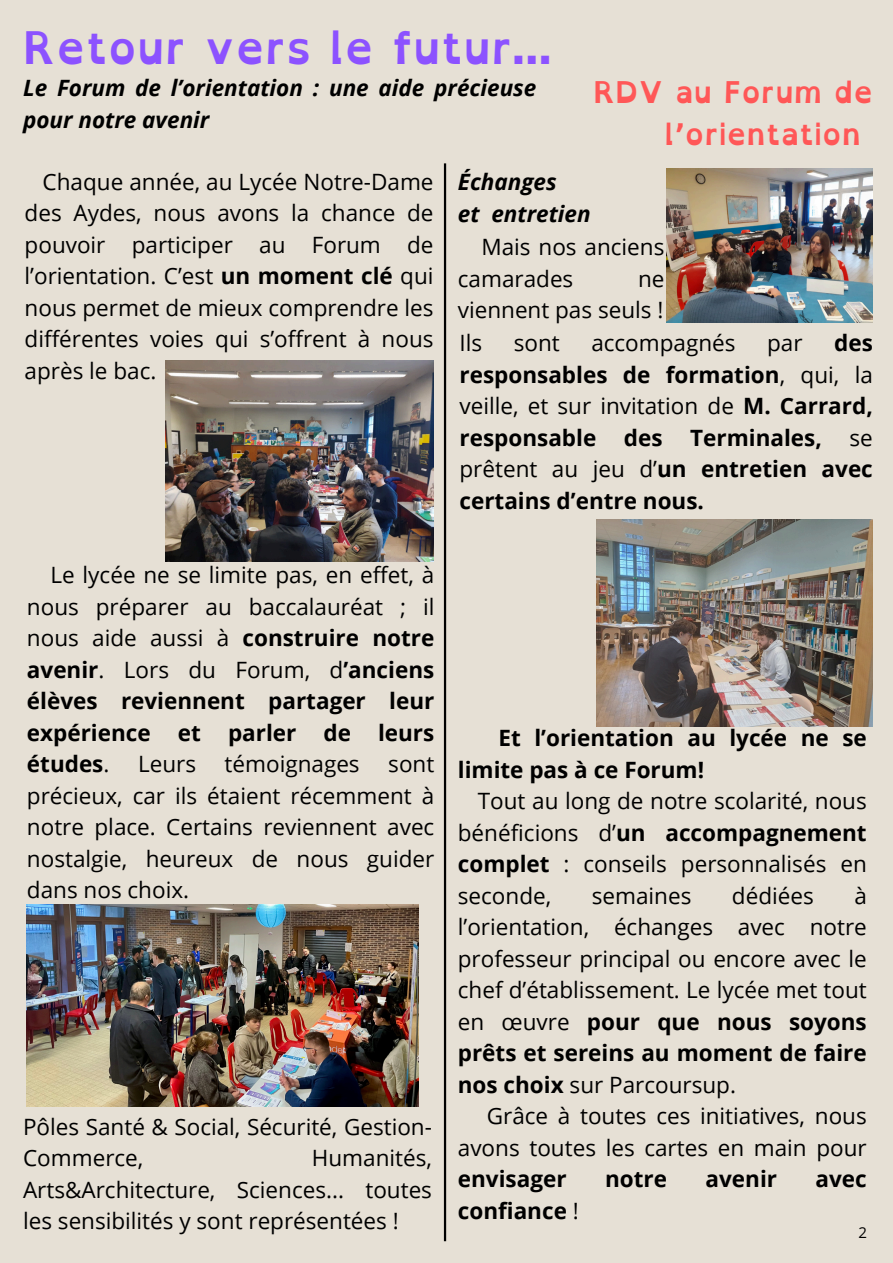
<style>
.page{position:relative;width:893px;height:1263px;background:#e6e0d5}
.page>*{position:absolute;margin:0;border:0;box-sizing:border-box;transform-origin:0 0}
.t1{font:700 45px "Open Dyslexic";color:#8c52ff}
.t2{font:700 30px/41.6px "Open Dyslexic";color:#ff5757}
.t3{font:22.5px/31.5px "Open Sans";color:#000;text-align:justify}
.t4{font:700 22.5px/31.5px "Open Sans";color:#000;text-align:justify}
.t5{font:italic 700 22.5px/31.5px "Open Sans";color:#000}
.t6{font:15px "Open Sans";color:#000}
.s1{font-weight:700}
.s2{font-weight:400}
</style>
<div class="page">
<img style="left:27px;top:905px;width:391px;height:201px">
<img style="left:596px;top:519px;width:277px;height:207px">
<img style="left:165px;top:360px;width:268px;height:201px">
<img style="left:666px;top:168px;width:206px;height:155px">
<hr style="left:444px;top:163px;width:2px;height:1078px;background:#000">
<h1 class="t1" style="left:23px;top:8px;width:531px">Retour vers le futur...</h1>
<h4 class="t5" style="left:23px;top:72px;width:515px">Le Forum de l’orientation : une aide précieuse pour notre avenir</h4>
<p class="t3" style="left:25px;top:165px;width:410px;text-indent:18px">Chaque année, au Lycée Notre-Dame des Aydes, nous avons la chance de pouvoir participer au Forum de l’orientation. C’est <span class="s1">un moment clé</span> qui nous permet de mieux comprendre les différentes voies qui s’offrent à nous après le bac.</p>
<h2 class="t2" style="left:664px;top:71px;width:210px;text-indent:-71px">RDV au Forum de l’orientation</h2>
<h4 class="t5" style="left:458px;top:166px;width:134px">Échanges<br>et entretien</h4>
<h3 class="t3" style="left:458px;top:231px;width:208px;text-indent:24px">Mais nos anciens camarades</h3>
<h3 class="t3" style="left:458px;top:262px;width:208px;text-align:right">ne<br>viennent pas seuls !</h3>
<p class="t3" style="left:459px;top:327px;width:24px">Ils</p>
<p class="t3" style="left:514px;top:327px;width:48px">sont</p>
<p class="t3" style="left:591px;top:327px;width:146px">accompagnés</p>
<p class="t3" style="left:767px;top:327px;width:37px">par</p>
<p class="t4" style="left:459px;top:327px;width:415px;text-indent:375px">des responsables de formation<span class="s2">, qui, la veille, et sur invitation de</span> M. Carrard, responsable des Terminales, <span class="s2">se prêtent au jeu d’</span>un entretien avec certains d’entre nous.</p>
<h4 class="t3" style="left:27px;top:559px;width:409px;text-indent:24px">Le lycée ne se limite pas, en effet, à nous préparer au baccalauréat ; il nous aide aussi à <span class="s1">construire notre avenir</span>. Lors du Forum, d<span class="s1">’anciens élèves reviennent partager leur expérience et parler de leurs études</span>.</h4>
<h4 class="t3" style="left:138px;top:748px;width:60px">Leurs</h4>
<h4 class="t3" style="left:225px;top:748px;width:137px">témoignages</h4>
<h4 class="t3" style="left:27px;top:748px;width:409px;text-indent:361px">sont précieux, car ils étaient récemment à notre place. Certains reviennent avec nostalgie, heureux de nous guider dans nos choix.</h4>
<h3 class="t3" style="left:23px;top:1110px;width:410px">Pôles Santé &amp; Social, Sécurité, Gestion-<br>Commerce,</h3>
<h3 class="t3" style="left:23px;top:1142px;width:410px;text-indent:289px">Humanités, Arts&amp;Architecture, Sciences... toutes les sensibilités y sont représentées !</h3>
<p class="t4" style="left:498px;top:722px;width:370px">Et l’orientation au lycée ne se</p>
<p class="t4" style="left:458px;top:753px;width:248px">limite pas à ce Forum!</p>
<p class="t3" style="left:478px;top:785px;width:390px">Tout au long de notre scolarité, nous</p>
<p class="t4" style="left:458px;top:816px;width:410px"><span class="s2">bénéficions d’</span>un accompagnement</p>
<p class="t3" style="left:458px;top:848px;width:410px"><span class="s1">complet</span> : conseils personnalisés en</p>
<p class="t3" style="left:458px;top:879px;width:95px">seconde,</p>
<p class="t3" style="left:592px;top:879px;width:101px">semaines</p>
<p class="t3" style="left:732px;top:879px;width:83px">dédiées</p>
<p class="t3" style="left:854px;top:879px;width:14px">à</p>
<p class="t3" style="left:458px;top:911px;width:410px">l’orientation, échanges avec notre</p>
<p class="t3" style="left:458px;top:942px;width:410px">professeur principal ou encore avec le</p>
<p class="t3" style="left:458px;top:974px;width:410px">chef d’établissement. Le lycée met tout</p>
<p class="t4" style="left:458px;top:1005px;width:410px"><span class="s2">en œuvre</span> pour que nous soyons</p>
<p class="t4" style="left:458px;top:1037px;width:410px">prêts et sereins au moment de faire</p>
<p class="t3" style="left:458px;top:1068px;width:280px"><span class="s1">nos choix</span> sur Parcoursup.</p>
<p class="t3" style="left:487px;top:1100px;width:381px">Grâce à toutes ces initiatives, nous</p>
<p class="t3" style="left:458px;top:1131px;width:410px">avons toutes les cartes en main pour</p>
<p class="t4" style="left:458px;top:1163px;width:110px">envisager</p>
<p class="t4" style="left:605px;top:1163px;width:63px">notre</p>
<p class="t4" style="left:705px;top:1163px;width:73px">avenir</p>
<p class="t4" style="left:815px;top:1163px;width:53px">avec</p>
<p class="t4" style="left:458px;top:1194px;width:122px">confiance <span class="s2">!</span></p>
<p class="t6" style="left:858px;top:1221px;width:10px">2</p>
</div>
